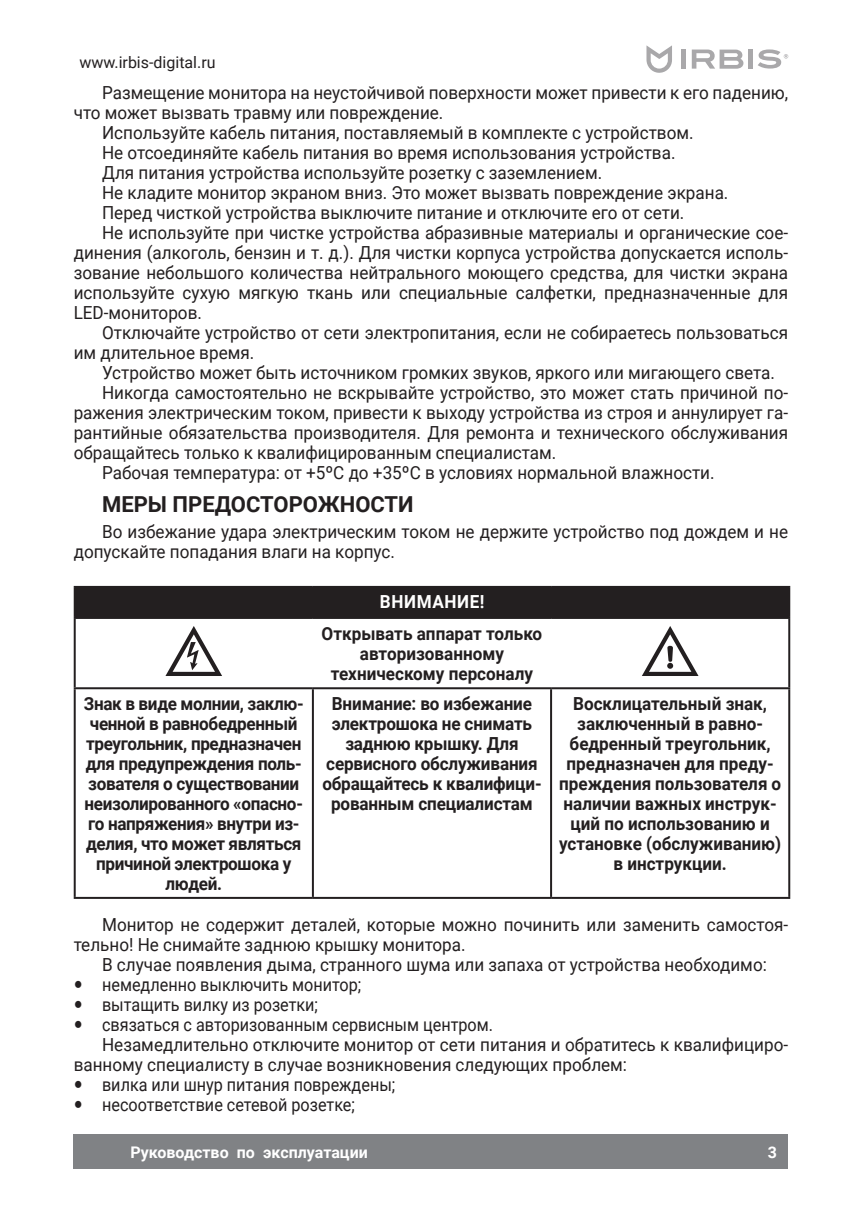
<style>
.page{position:relative;width:862px;height:1214px;background:#fff}
.page>*{position:absolute;margin:0;border:0;box-sizing:border-box;transform-origin:0 0}
.t1{font:700 22px "Roboto";color:#231f20}
.Основной{font:18px/20px "Roboto";color:#231f20;scale:.95 1}
.Ахтунг{font:700 18px/20px "Roboto";letter-spacing:-.01em;color:#231f20;text-align:center;scale:.95 1}
.Основной-2{font:18px "Roboto";color:#231f20;scale:.9 1}
.Ахтунг-2{font:700 18px "Roboto";letter-spacing:.035em;color:#fff;scale:.95 1}
.t2{font:700 16px "Roboto";color:#fff}
.t3{font:16px "Roboto";color:#231f20}
</style>
<div class="page">
<div style="left:74px;top:1134px;width:714px;height:34px;background:#808285"></div>
<svg style="left:646px;top:45px;width:26px;height:28px"></svg>
<div style="left:681px;top:50px;width:5px;height:19px;background:#a9a8aa"></div>
<svg style="left:692px;top:50px;width:51px;height:19px"></svg>
<div style="left:748px;top:50px;width:5px;height:19px;background:#a9a8aa"></div>
<svg style="left:758px;top:49px;width:30px;height:20px"></svg>
<div style="left:76px;top:588px;width:712px;height:29px;background:#231f20"></div>
<hr style="left:74px;top:586px;width:239px;height:2px;background:#231f20">
<hr style="left:74px;top:588px;width:2px;height:29px;background:#231f20">
<hr style="left:313px;top:586px;width:238px;height:2px;background:#231f20">
<hr style="left:312px;top:588px;width:2px;height:29px;background:#231f20">
<hr style="left:551px;top:586px;width:239px;height:2px;background:#231f20">
<hr style="left:550px;top:588px;width:2px;height:29px;background:#231f20">
<hr style="left:788px;top:588px;width:2px;height:29px;background:#231f20">
<hr style="left:74px;top:617px;width:239px;height:2px;background:#231f20">
<hr style="left:74px;top:619px;width:2px;height:68px;background:#231f20">
<hr style="left:313px;top:617px;width:238px;height:2px;background:#231f20">
<hr style="left:551px;top:617px;width:239px;height:2px;background:#231f20">
<hr style="left:788px;top:619px;width:2px;height:68px;background:#231f20">
<hr style="left:74px;top:687px;width:239px;height:2px;background:#231f20">
<hr style="left:74px;top:689px;width:2px;height:207px;background:#231f20">
<hr style="left:313px;top:687px;width:238px;height:2px;background:#231f20">
<hr style="left:312px;top:689px;width:2px;height:207px;background:#231f20">
<hr style="left:551px;top:687px;width:239px;height:2px;background:#231f20">
<hr style="left:550px;top:689px;width:2px;height:207px;background:#231f20">
<hr style="left:788px;top:689px;width:2px;height:207px;background:#231f20">
<hr style="left:74px;top:896px;width:239px;height:2px;background:#231f20">
<hr style="left:313px;top:896px;width:238px;height:2px;background:#231f20">
<hr style="left:551px;top:896px;width:239px;height:2px;background:#231f20">
<svg style="left:165px;top:626px;width:57px;height:50px"></svg>
<svg style="left:642px;top:626px;width:56px;height:50px"></svg>
<p class="t3" style="left:79px;top:51px;width:138px">www.irbis-digital.ru</p>
<p class="Основной" style="left:74px;top:81px;width:753px;text-indent:28px">Размещение монитора на неустойчивой поверхности может привести к его падению, что может вызвать травму или повреждение.</p>
<p class="Основной" style="left:102px;top:121px;width:624px">Используйте кабель питания, поставляемый в комплекте с устройством.</p>
<p class="Основной" style="left:102px;top:141px;width:605px">Не отсоединяйте кабель питания во время использования устройства.</p>
<p class="Основной" style="left:102px;top:161px;width:528px">Для питания устройства используйте розетку с заземлением.</p>
<p class="Основной" style="left:102px;top:181px;width:661px">Не кладите монитор экраном вниз. Это может вызвать повреждение экрана.</p>
<p class="Основной" style="left:102px;top:201px;width:614px">Перед чисткой устройства выключите питание и отключите его от сети.</p>
<p class="Основной" style="left:74px;top:221px;width:753px;text-align:justify;text-indent:28px">Не используйте при чистке устройства абразивные материалы и органические сое&shy;динения (алкоголь, бензин и т. д.). Для чистки корпуса устройства допускается исполь&shy;зование небольшого количества нейтрального моющего средства, для чистки экрана используйте сухую мягкую ткань или специальные салфетки, предназначенные для LED-мониторов.</p>
<p class="Основной" style="left:74px;top:321px;width:753px;text-indent:28px">Отключайте устройство от сети электропитания, если не собираетесь пользоваться им длительное время.</p>
<p class="Основной" style="left:102px;top:361px;width:710px">Устройство может быть источником громких звуков, яркого или мигающего света.</p>
<p class="Основной" style="left:74px;top:381px;width:753px;text-align:justify;text-indent:28px">Никогда самостоятельно не вскрывайте устройство, это может стать причиной по&shy;ражения электрическим током, привести к выходу устройства из строя и аннулирует га&shy;рантийные обязательства производителя. Для ремонта и технического обслуживания обращайтесь только к квалифицированным специалистам.</p>
<p class="Основной" style="left:102px;top:461px;width:646px">Рабочая температура: от +5ºС до +35ºС в условиях нормальной влажности.</p>
<h2 class="t1" style="left:102px;top:489px;width:313px">МЕРЫ ПРЕДОСТОРОЖНОСТИ</h2>
<p class="Основной" style="left:74px;top:520px;width:753px;text-indent:28px">Во избежание удара электрическим током не держите устройство под дождем и не допускайте попадания влаги на корпус.</p>
<p class="Ахтунг-2" style="left:380px;top:589px;width:111px">ВНИМАНИЕ!</p>
<p class="Ахтунг" style="left:322px;top:622px;width:234px">Открывать аппарат только авторизованному техническому персоналу</p>
<p class="Ахтунг" style="left:84px;top:692px;width:233px">Знак в виде молнии, заклю&shy;ченной в равнобедренный треугольник, предназначен для предупреждения поль&shy;зователя о существовании неизолированного «опасно&shy;го напряжения» внутри из&shy;делия, что может являться причиной электрошока у людей.</p>
<p class="Ахтунг" style="left:322px;top:692px;width:232px">Внимание: во избежание электрошока не снимать заднюю крышку. Для сервисного обслуживания обращайтесь к квалифици&shy;рованным специалистам</p>
<p class="Ахтунг" style="left:559px;top:692px;width:235px">Восклицательный знак, заключенный в равно&shy;бедренный треугольник, предназначен для преду&shy;преждения пользователя о наличии важных инструк&shy;ций по использованию и установке (обслуживанию) в инструкции.</p>
<p class="Основной" style="left:74px;top:913px;width:753px;text-indent:28px">Монитор не содержит деталей, которые можно починить или заменить самостоя&shy;тельно! Не снимайте заднюю крышку монитора.</p>
<p class="Основной" style="left:102px;top:953px;width:701px">В случае появления дыма, странного шума или запаха от устройства необходимо:</p>
<p class="Основной-2" style="left:102px;top:971px;width:290px">немедленно выключить монитор;</p>
<p class="Основной-2" style="left:102px;top:991px;width:241px">вытащить вилку из розетки;</p>
<p class="Основной-2" style="left:102px;top:1011px;width:436px">связаться с авторизованным сервисным центром.</p>
<p class="Основной" style="left:74px;top:1033px;width:753px;text-indent:28px">Незамедлительно отключите монитор от сети питания и обратитесь к квалифициро&shy;ванному специалисту в случае возникновения следующих проблем:</p>
<p class="Основной-2" style="left:102px;top:1071px;width:327px">вилка или шнур питания повреждены;</p>
<p class="Основной-2" style="left:102px;top:1091px;width:282px">несоответствие сетевой розетке;</p>
<p class="t2" style="left:130px;top:1140px;width:239px">Руководство по эксплуатации</p>
<p class="t2" style="left:768px;top:1140px;width:11px">3</p>
</div>
